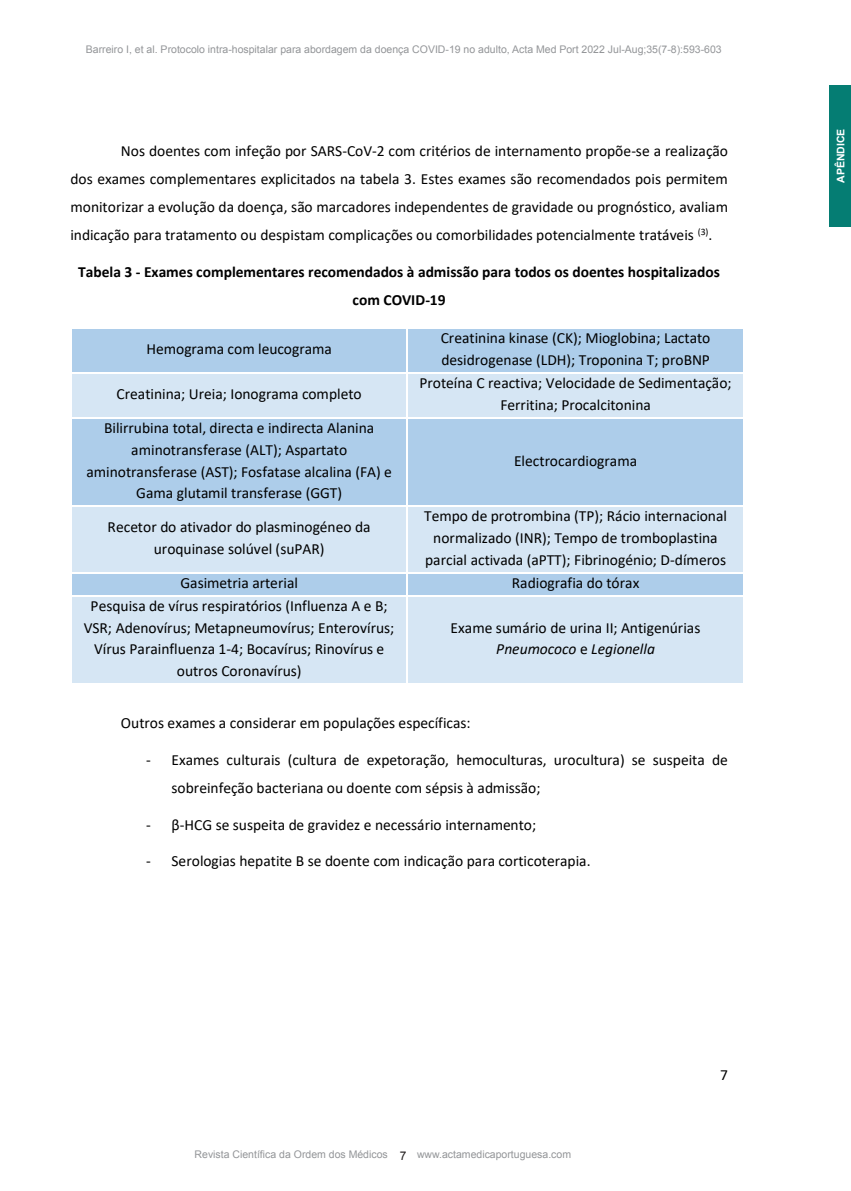
<style>
.page{position:relative;width:851px;height:1191px;background:#fff}
.page>*{position:absolute;margin:0;border:0;box-sizing:border-box;transform-origin:0 0}
.t1{font:15.45px/21.8px "Calibri";color:#000;text-align:center}
.t2{font:700 15.45px/28.3px "Calibri";letter-spacing:-.005em;color:#000;text-align:center}
.t3{font:12px "Arial";color:#231f20}
.t4{font:10.5px "Arial";color:#939598}
.t5{font:700 10.5px "Arial";color:#fff}
.s1{font-style:italic}
</style>
<div class="page">
<div style="left:829px;top:85px;width:22px;height:142px;background:#057d73"></div>
<div style="left:72px;top:329px;width:335px;height:43px;background:#adcdea"></div>
<div style="left:408px;top:329px;width:335px;height:43px;background:#adcdea"></div>
<div style="left:72px;top:374px;width:335px;height:43px;background:#d6e6f4"></div>
<div style="left:408px;top:374px;width:335px;height:43px;background:#d6e6f4"></div>
<div style="left:72px;top:419px;width:335px;height:86px;background:#adcdea"></div>
<div style="left:408px;top:419px;width:335px;height:86px;background:#adcdea"></div>
<div style="left:72px;top:507px;width:335px;height:65px;background:#d6e6f4"></div>
<div style="left:408px;top:507px;width:335px;height:65px;background:#d6e6f4"></div>
<div style="left:72px;top:573px;width:335px;height:22px;background:#adcdea"></div>
<div style="left:408px;top:573px;width:335px;height:22px;background:#adcdea"></div>
<div style="left:72px;top:596px;width:335px;height:87px;background:#d6e6f4"></div>
<div style="left:408px;top:596px;width:335px;height:87px;background:#d6e6f4"></div>
<p class="t4" style="left:86px;top:42px;width:637px">Barreiro I, et al. Protocolo intra-hospitalar para abordagem da doença COVID-19 no adulto, Acta Med Port 2022 Jul-Aug;35(7-8):593-603</p>
<p class="t1" style="left:70px;top:136px;width:659px;line-height:28.3px;text-align:justify;text-indent:51px">Nos doentes com infeção por SARS-CoV-2 com critérios de internamento propõe-se a realização dos exames complementares explicitados na tabela 3. Estes exames são recomendados pois permitem monitorizar a evolução da doença, são marcadores independentes de gravidade ou prognóstico, avaliam indicação para tratamento ou despistam complicações ou comorbilidades potencialmente tratáveis <sup>(3)</sup>.</p>
<p class="t2" style="left:78px;top:257px;width:643px">Tabela 3 - Exames complementares recomendados à admissão para todos os doentes hospitalizados com COVID-19</p>
<p class="t1" style="left:146px;top:338px;width:187px">Hemograma com leucograma</p>
<p class="t1" style="left:441px;top:327px;width:271px;text-align:left">Creatinina kinase (CK); Mioglobina; Lactato desidrogenase (LDH); Troponina T; proBNP</p>
<p class="t1" style="left:117px;top:383px;width:247px">Creatinina; Ureia; Ionograma completo</p>
<p class="t1" style="left:419px;top:372px;width:314px">Proteína C reactiva; Velocidade de Sedimentação;<br>Ferritina; Procalcitonina</p>
<p class="t1" style="left:86px;top:417px;width:307px">Bilirrubina total, directa e indirecta Alanina aminotransferase (ALT); Aspartato aminotransferase (AST); Fosfatase alcalina (FA) e Gama glutamil transferase (GGT)</p>
<p class="t1" style="left:514px;top:449px;width:125px">Electrocardiograma</p>
<p class="t1" style="left:108px;top:516px;width:264px">Recetor do ativador do plasminogéneo da uroquinase solúvel (suPAR)</p>
<p class="t1" style="left:424px;top:505px;width:304px">Tempo de protrombina (TP); Rácio internacional normalizado (INR); Tempo de tromboplastina parcial activada (aPTT); Fibrinogénio; D-dímeros</p>
<p class="t1" style="left:180px;top:571px;width:119px">Gasimetria arterial</p>
<p class="t1" style="left:512px;top:571px;width:129px">Radiografia do tórax</p>
<p class="t1" style="left:84px;top:594px;width:312px">Pesquisa de vírus respiratórios (Influenza A e B; VSR; Adenovírus; Metapneumovírus; Enterovírus; Vírus Parainfluenza 1-4; Bocavírus; Rinovírus e outros Coronavírus)</p>
<p class="t1" style="left:450px;top:616px;width:251px">Exame sumário de urina II; Antigenúrias<br><span class="s1">Pneumococo</span> e <span class="s1">Legionella</span></p>
<p class="t1" style="left:121px;top:711px;width:351px">Outros exames a considerar em populações específicas:</p>
<p class="t1" style="left:171px;top:745px;width:558px;line-height:28.3px;text-align:left;text-indent:-25px">- Exames culturais (cultura de expetoração, hemoculturas, urocultura) se suspeita de sobreinfeção bacteriana ou doente com sépsis à admissão;</p>
<p class="t1" style="left:146px;top:813px;width:391px">- β-HCG se suspeita de gravidez e necessário internamento;</p>
<p class="t1" style="left:146px;top:850px;width:446px">- Serologias hepatite B se doente com indicação para corticoterapia.</p>
<p class="t4" style="left:195px;top:1147px;width:195px">Revista Científica da Ordem dos Médicos</p>
<p class="t4" style="left:417px;top:1147px;width:156px">www.actamedicaportuguesa.com</p>
<p class="t3" style="left:400px;top:1147px;width:8px">7</p>
<p class="t1" style="left:720px;top:1063px;width:9px">7</p>
<p class="t5" style="left:833px;top:183px;width:56px;rotate:-90deg">APÊNDICE</p>
</div>
